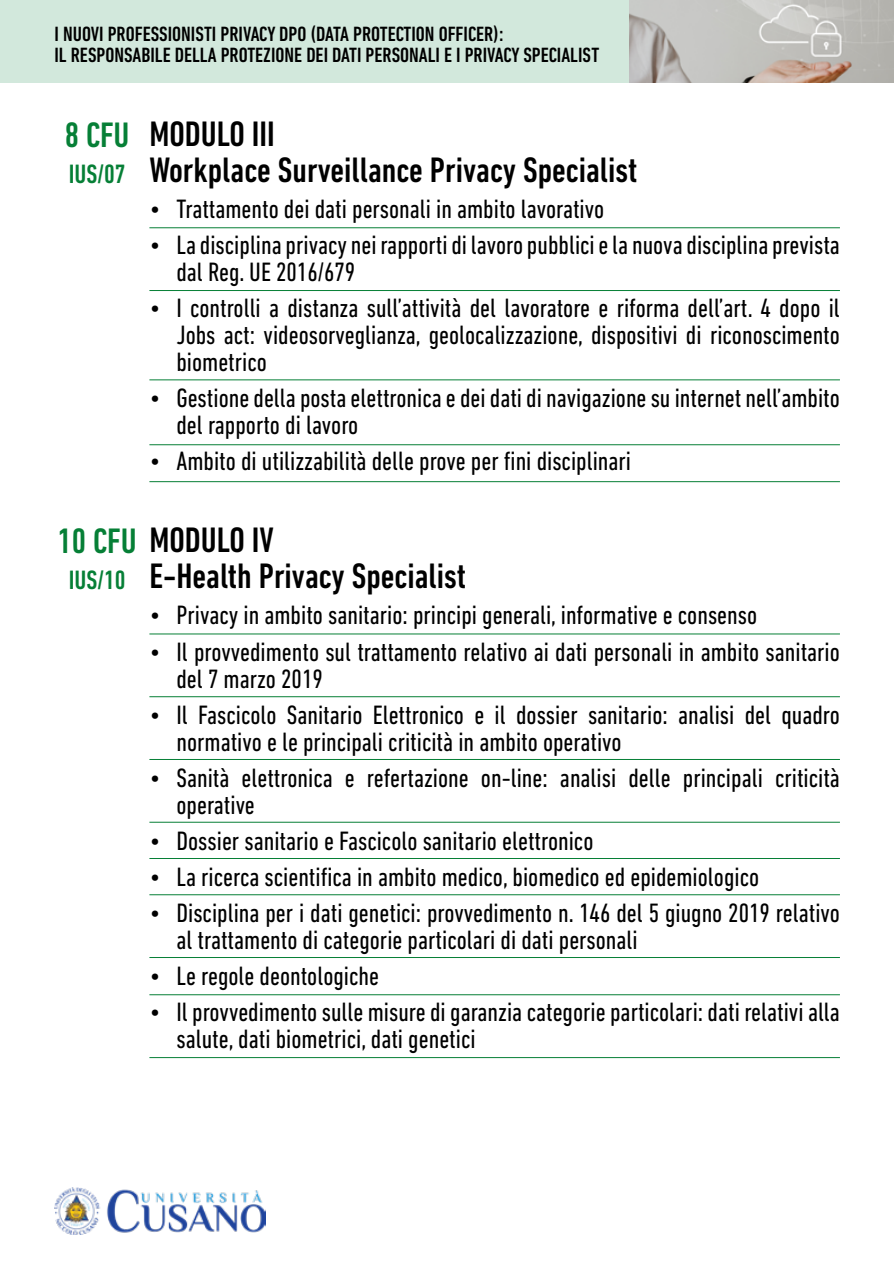
<style>
.page{position:relative;width:894px;height:1264px;background:#fff}
.page>*{position:absolute;margin:0;border:0;box-sizing:border-box;transform-origin:0 0}
.t1{font:500 condensed 36px/36px "DIN Next LT Pro";color:#000}
.t2{font:500 condensed 36px "DIN Next LT Pro";color:#067f36}
.t3{font:condensed 27px/27px "DIN Next LT Pro";color:#000}
.t4{font:500 condensed 27px "DIN Next LT Pro";color:#067f36}
.t5{font:500 condensed 21px/21px "DIN Next LT Pro";color:#000}
.s1{color:#067f36}
</style>
<div class="page">
<img style="left:54px;top:1187px;width:211px;height:47px">
<div style="left:0;top:0;width:893px;height:83px;background:#d2e8dc"></div>
<hr style="left:149px;top:227px;width:690px;height:1px;background:#067f36">
<hr style="left:149px;top:633px;width:690px;height:1px;background:#067f36">
<hr style="left:149px;top:290px;width:690px;height:1px;background:#067f36">
<hr style="left:149px;top:696px;width:690px;height:1px;background:#067f36">
<hr style="left:149px;top:759px;width:690px;height:1px;background:#067f36">
<hr style="left:149px;top:821px;width:690px;height:1px;background:#067f36">
<hr style="left:149px;top:858px;width:690px;height:1px;background:#067f36">
<hr style="left:149px;top:894px;width:690px;height:1px;background:#067f36">
<hr style="left:149px;top:957px;width:690px;height:1px;background:#067f36">
<hr style="left:149px;top:994px;width:690px;height:1px;background:#067f36">
<hr style="left:149px;top:1057px;width:690px;height:1px;background:#067f36">
<hr style="left:149px;top:379px;width:690px;height:1px;background:#067f36">
<hr style="left:149px;top:444px;width:690px;height:1px;background:#067f36">
<hr style="left:149px;top:481px;width:690px;height:1px;background:#067f36">
<img style="left:630px;top:0;width:263px;height:83px">
<p class="t5" style="left:54px;top:23px;width:546px">I NUOVI PROFESSIONISTI PRIVACY DPO (DATA PROTECTION OFFICER):<br>IL RESPONSABILE DELLA PROTEZIONE DEI DATI PERSONALI E I PRIVACY SPECIALIST</p>
<h1 class="t2" style="left:65px;top:114px;width:66px">8 CFU</h1>
<p class="t4" style="left:69px;top:158px;width:58px">IUS/07</p>
<h1 class="t1" style="left:149px;top:116px;width:489px">MODULO III<br>Workplace Surveillance Privacy Specialist</h1>
<p class="t3" style="left:149px;top:195px;width:456px">• Trattamento dei dati personali in ambito lavorativo</p>
<p class="t3" style="left:176px;top:231px;width:665px;text-indent:-27px">• La disciplina privacy nei rapporti di lavoro pubblici e la nuova disciplina prevista dal Reg. UE 2016/679</p>
<p class="t3" style="left:176px;top:294px;width:665px;text-align:justify;text-indent:-27px">• I controlli a distanza sull’attività del lavoratore e riforma dell’art. 4 dopo il Jobs act: videosorveglianza, geolocalizzazione, dispositivi di riconoscimento biometrico</p>
<p class="t3" style="left:176px;top:384px;width:665px;text-indent:-27px">• Gestione della posta elettronica e dei dati di navigazione su internet nell’ambito del rapporto di lavoro</p>
<p class="t3" style="left:149px;top:447px;width:483px">• Ambito di utilizzabilità delle prove per fini disciplinari</p>
<h1 class="t1" style="left:149px;top:522px;width:318px;text-indent:-92px"><span class="s1">10 CFU</span> MODULO IV<br>E-Health Privacy Specialist</h1>
<p class="t3" style="left:149px;top:601px;width:609px">• Privacy in ambito sanitario: principi generali, informative e consenso</p>
<p class="t3" style="left:176px;top:637px;width:665px;text-indent:-27px">• Il provvedimento sul trattamento relativo ai dati personali in ambito sanitario del 7 marzo 2019</p>
<p class="t3" style="left:176px;top:700px;width:665px;text-indent:-27px">• Il Fascicolo Sanitario Elettronico e il dossier sanitario: analisi del quadro normativo e le principali criticità in ambito operativo</p>
<p class="t3" style="left:176px;top:763px;width:665px;text-indent:-27px">• Sanità elettronica e refertazione on-line: analisi delle principali criticità operative</p>
<p class="t3" style="left:149px;top:826px;width:445px">• Dossier sanitario e Fascicolo sanitario elettronico</p>
<p class="t3" style="left:149px;top:862px;width:611px">• La ricerca scientifica in ambito medico, biomedico ed epidemiologico</p>
<p class="t3" style="left:176px;top:898px;width:665px;text-indent:-27px">• Disciplina per i dati genetici: provvedimento n. 146 del 5 giugno 2019 relativo al trattamento di categorie particolari di dati personali</p>
<p class="t3" style="left:149px;top:961px;width:231px">• Le regole deontologiche</p>
<p class="t3" style="left:176px;top:997px;width:665px;text-indent:-27px">• Il provvedimento sulle misure di garanzia categorie particolari: dati relativi alla salute, dati biometrici, dati genetici</p>
<p class="t4" style="left:69px;top:564px;width:58px">IUS/10</p>
</div>
